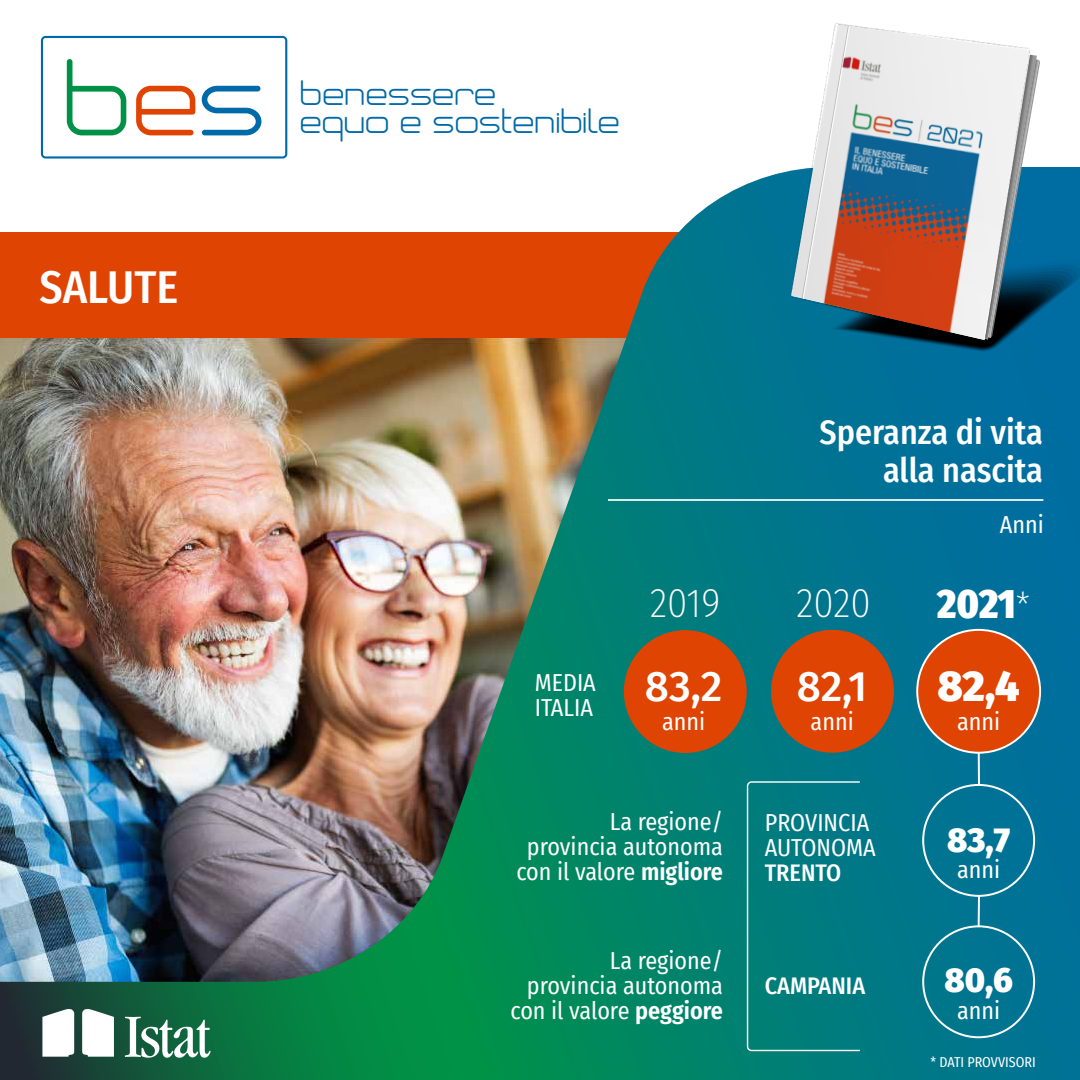
<style>
.page{position:relative;width:1080px;height:1080px;background:#fff}
.page>*{position:absolute;margin:0;border:0;box-sizing:border-box;transform-origin:0 0}
.t1{font:500 46px "Fira Sans Condensed";color:#fff}
.t2{font:500 42.6px "Fira Sans";color:#fff}
.t3{font:900 42.6px "Fira Sans";color:#fff}
.t4{font:200 40.6px "Fira Sans Condensed";color:#fff}
.t5{font:900 40.6px "Fira Sans Condensed";color:#fff}
.t6{font:500 34px/38px "Fira Sans Condensed";color:#fff;text-align:right}
.t7{font:900 34px "Fira Sans";color:#fff}
.t8{font:31px/28.2px "Neogrey";color:#0069a7}
.t9{font:24px/25px "Fira Sans Condensed";color:#fff}
.t10{font:500 24px "Fira Sans Condensed";color:#fff}
.t11{font:14px "Fira Sans Condensed";color:#fff}
.s1{font-weight:200;font-size:36px}
.s2{font-weight:600}
</style>
<div class="page">
<img style="left:0;top:190px;width:1080px;height:890px">
<div style="left:624px;top:630px;width:123px;height:123px;background:#e04403;border-radius:50%"></div>
<div style="left:771px;top:630px;width:123px;height:123px;background:#e04403;border-radius:50%"></div>
<svg style="left:41px;top:36px;width:246px;height:123px"></svg>
<svg style="left:125px;top:1017px;width:86px;height:41px"></svg>
<svg style="left:82px;top:1009px;width:32px;height:48px"></svg>
<svg style="left:42px;top:1009px;width:32px;height:48px"></svg>
<hr style="left:608px;top:499px;width:435px;height:2px;background:#fff">
<svg style="left:1058px;top:167px;width:22px;height:185px;background:#006a9e"></svg>
<img style="left:733px;top:23px;width:325px;height:394px">
<svg style="left:977px;top:754px;width:4px;height:30px"></svg>
<svg style="left:977px;top:897px;width:4px;height:28px"></svg>
<div style="left:917px;top:630px;width:123px;height:123px;background:#e04403;border-radius:50%"></div>
<div style="left:922px;top:784px;width:113px;height:113px;border:2px solid #fff;border-radius:50%"></div>
<div style="left:922px;top:925px;width:113px;height:113px;border:2px solid #fff;border-radius:50%"></div>
<svg style="left:746px;top:781px;width:115px;height:271px;background:#057e81"></svg>
<h1 class="t1" style="left:40px;top:251px;width:140px">SALUTE</h1>
<p class="t8" style="left:301px;top:79px;width:322px">benessere<br>equo e sostenibile</p>
<p class="t9" style="left:535px;top:669px;width:63px">MEDIA<br>ITALIA</p>
<h3 class="t6" style="left:819px;top:411px;width:225px">Speranza di vita alla nascita</h3>
<h3 class="t4" style="left:650px;top:575px;width:72px">2019</h3>
<h3 class="t4" style="left:796px;top:575px;width:76px">2020</h3>
<p class="t9" style="left:1000px;top:512px;width:45px">Anni</p>
<h3 class="t5" style="left:937px;top:568px;width:95px">2021<span class="s1">*</span></h3>
<h2 class="t3" style="left:938px;top:648px;width:84px">82,4</h2>
<h2 class="t2" style="left:645px;top:652px;width:79px">83,2</h2>
<h2 class="t2" style="left:797px;top:652px;width:72px">82,1</h2>
<p class="t9" style="left:662px;top:708px;width:45px">anni</p>
<p class="t9" style="left:811px;top:708px;width:45px">anni</p>
<p class="t9" style="left:957px;top:708px;width:45px">anni</p>
<p class="t9" style="left:516px;top:808px;width:208px;text-align:right">La regione/ provincia autonoma con il valore <span class="s2">migliore</span></p>
<p class="t9" style="left:511px;top:947px;width:214px;text-align:right">La regione/<br>provincia autonoma con il valore <span class="s2">peggiore</span></p>
<p class="t9" style="left:765px;top:809px;width:112px">PROVINCIA<br>AUTONOMA</p>
<p class="t10" style="left:765px;top:853px;width:78px">TRENTO</p>
<p class="t10" style="left:765px;top:966px;width:102px">CAMPANIA</p>
<h3 class="t7" style="left:947px;top:809px;width:65px">83,7</h3>
<p class="t9" style="left:957px;top:856px;width:45px">anni</p>
<h3 class="t7" style="left:944px;top:949px;width:70px">80,6</h3>
<p class="t9" style="left:957px;top:997px;width:45px">anni</p>
<p class="t11" style="left:930px;top:1052px;width:107px">* DATI PROVVISORI</p>
</div>
